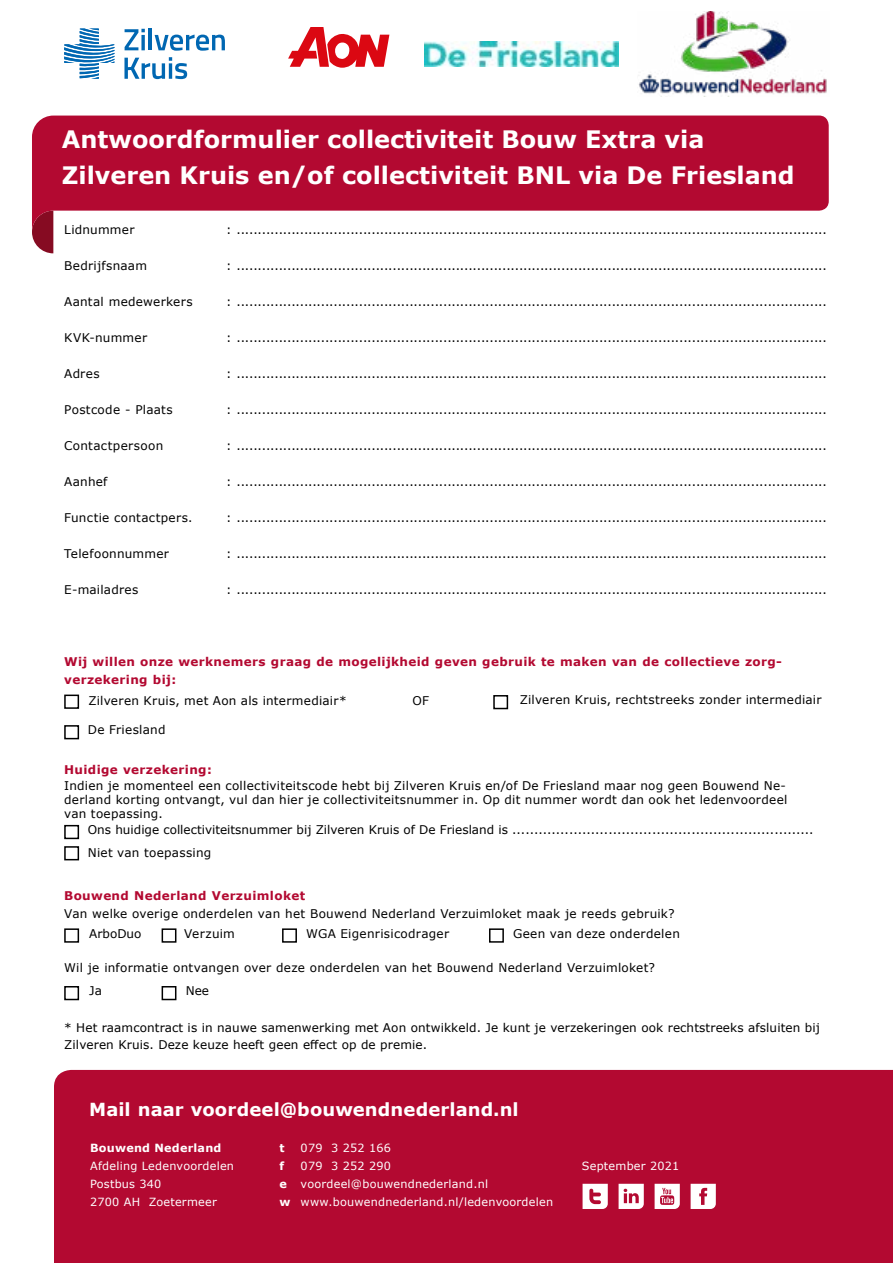
<style>
.page{position:relative;width:893px;height:1263px;background:#fff}
.page>*{position:absolute;margin:0;border:0;box-sizing:border-box;transform-origin:0 0}
.t1{font:700 24px/36px "Verdana";color:#fff}
.t2{font:700 18px "Verdana";letter-spacing:.005em;color:#fff}
.t3{font:12px/14.4px "Verdana";letter-spacing:.02em;color:#000}
.t4{font:12px/22.8px "Verdana";color:#000}
.t5{font:700 12px/18px "Verdana";letter-spacing:.03em;color:#b30931}
.t6{font:11.25px/18px "Verdana";letter-spacing:.02em;color:#fff}
.t7{font:700 11.25px "Verdana";letter-spacing:.02em;color:#fff}
.s1{font-weight:700}
</style>
<div class="page">
<svg style="left:32px;top:232px;width:21px;height:21px"></svg>
<svg style="left:32px;top:116px;width:797px;height:116px;fill:#b30931"></svg>
<div style="left:64px;top:694px;width:15px;height:15px;border:2px solid #000"></div>
<div style="left:493px;top:695px;width:15px;height:14px;border:2px solid #000"></div>
<div style="left:64px;top:725px;width:15px;height:14px;border:2px solid #000"></div>
<div style="left:64px;top:825px;width:15px;height:14px;border:2px solid #000"></div>
<div style="left:64px;top:846px;width:15px;height:14px;border:2px solid #000"></div>
<div style="left:64px;top:928px;width:15px;height:15px;border:2px solid #000"></div>
<div style="left:162px;top:928px;width:14px;height:15px;border:2px solid #000"></div>
<div style="left:282px;top:928px;width:15px;height:15px;border:2px solid #000"></div>
<div style="left:489px;top:928px;width:15px;height:15px;border:2px solid #000"></div>
<div style="left:64px;top:986px;width:15px;height:14px;border:2px solid #000"></div>
<div style="left:162px;top:986px;width:14px;height:14px;border:2px solid #000"></div>
<div style="left:54px;top:1070px;width:839px;height:193px;background:#b30931"></div>
<svg style="left:619px;top:1184px;width:25px;height:25px"></svg>
<svg style="left:583px;top:1184px;width:25px;height:25px"></svg>
<svg style="left:691px;top:1184px;width:25px;height:25px"></svg>
<svg style="left:655px;top:1184px;width:25px;height:25px"></svg>
<svg style="left:125px;top:29px;width:20px;height:21px"></svg>
<hr style="left:149px;top:29px;width:3px;height:21px;background:#0067b2">
<svg style="left:155px;top:35px;width:70px;height:16px"></svg>
<svg style="left:124px;top:57px;width:63px;height:22px"></svg>
<svg style="left:64px;top:29px;width:50px;height:50px"></svg>
<svg style="left:288px;top:28px;width:101px;height:40px"></svg>
<img style="left:639px;top:11px;width:188px;height:86px">
<img style="left:424px;top:41px;width:195px;height:26px">
<h1 class="t1" style="left:62px;top:121px;width:734px">Antwoordformulier collectiviteit Bouw Extra via<br>Zilveren Kruis en/of collectiviteit BNL via De Friesland</h1>
<p class="t3" style="left:64px;top:222px;width:72px">Lidnummer</p>
<p class="t3" style="left:226px;top:222px;width:602px">: ............................................................................................................................................</p>
<p class="t3" style="left:64px;top:258px;width:84px">Bedrijfsnaam</p>
<p class="t3" style="left:226px;top:258px;width:602px">: ............................................................................................................................................</p>
<p class="t3" style="left:64px;top:294px;width:130px">Aantal medewerkers</p>
<p class="t3" style="left:226px;top:294px;width:602px">: ............................................................................................................................................</p>
<p class="t3" style="left:64px;top:330px;width:84px">KVK-nummer</p>
<p class="t3" style="left:226px;top:330px;width:602px">: ............................................................................................................................................</p>
<p class="t3" style="left:64px;top:366px;width:37px">Adres</p>
<p class="t3" style="left:226px;top:366px;width:602px">: ............................................................................................................................................</p>
<p class="t3" style="left:64px;top:402px;width:110px">Postcode - Plaats</p>
<p class="t3" style="left:226px;top:402px;width:602px">: ............................................................................................................................................</p>
<p class="t3" style="left:64px;top:438px;width:101px">Contactpersoon</p>
<p class="t3" style="left:226px;top:438px;width:602px">: ............................................................................................................................................</p>
<p class="t3" style="left:64px;top:474px;width:45px">Aanhef</p>
<p class="t3" style="left:226px;top:474px;width:602px">: ............................................................................................................................................</p>
<p class="t3" style="left:64px;top:510px;width:130px">Functie contactpers.</p>
<p class="t3" style="left:226px;top:510px;width:602px">: ............................................................................................................................................</p>
<p class="t3" style="left:64px;top:546px;width:106px">Telefoonnummer</p>
<p class="t3" style="left:226px;top:546px;width:602px">: ............................................................................................................................................</p>
<p class="t3" style="left:64px;top:582px;width:76px">E-mailadres</p>
<p class="t3" style="left:226px;top:582px;width:602px">: ............................................................................................................................................</p>
<p class="t5" style="left:64px;top:652px;width:719px">Wij willen onze werknemers graag de mogelijkheid geven gebruik te maken van de collectieve zorg&shy;verzekering bij:</p>
<p class="t3" style="left:88px;top:693px;width:260px">Zilveren Kruis, met Aon als intermediair*</p>
<p class="t3" style="left:412px;top:693px;width:18px">OF</p>
<p class="t3" style="left:520px;top:692px;width:303px">Zilveren Kruis, rechtstreeks zonder intermediair</p>
<p class="t3" style="left:88px;top:723px;width:79px">De Friesland</p>
<p class="t5" style="left:64px;top:760px;width:149px">Huidige verzekering:</p>
<p class="t3" style="left:64px;top:778px;width:725px">Indien je momenteel een collectiviteitscode hebt bij Zilveren Kruis en/of De Friesland maar nog geen Bouwend Ne&shy;derland korting ontvangt, vul dan hier je collectiviteitsnummer in. Op dit nummer wordt dan ook het ledenvoordeel van toepassing.</p>
<p class="t4" style="left:88px;top:818px;width:727px">Ons huidige collectiviteitsnummer bij Zilveren Kruis of De Friesland is .....................................................................<br>Niet van toepassing</p>
<p class="t5" style="left:64px;top:886px;width:242px">Bouwend Nederland Verzuimloket</p>
<p class="t3" style="left:89px;top:904px;width:587px;line-height:19.5px;text-indent:-25px">Van welke overige onderdelen van het Bouwend Nederland Verzuimloket maak je reeds gebruik?<br>ArboDuo</p>
<p class="t3" style="left:184px;top:926px;width:52px">Verzuim</p>
<p class="t3" style="left:306px;top:926px;width:145px">WGA Eigenrisicodrager</p>
<p class="t3" style="left:513px;top:926px;width:168px">Geen van deze onderdelen</p>
<p class="t3" style="left:89px;top:956px;width:567px;line-height:23.1px;text-indent:-25px">Wil je informatie ontvangen over deze onderdelen van het Bouwend Nederland Verzuimloket?<br>Ja</p>
<p class="t3" style="left:186px;top:983px;width:25px">Nee</p>
<p class="t3" style="left:64px;top:1020px;width:757px;line-height:16.5px">* Het raamcontract is in nauwe samenwerking met Aon ontwikkeld. Je kunt je verzekeringen ook rechtstreeks afsluiten bij<br>Zilveren Kruis. Deze keuze heeft geen effect op de premie.</p>
<h2 class="t2" style="left:89px;top:1097px;width:431px">Mail naar voordeel@bouwendnederland.nl</h2>
<p class="t7" style="left:90px;top:1140px;width:133px">Bouwend Nederland</p>
<p class="t6" style="left:90px;top:1157px;width:145px">Afdeling Ledenvoordelen<br>Postbus 340<br>2700 AH Zoetermeer</p>
<p class="t7" style="left:279px;top:1140px;width:7px">t</p>
<p class="t6" style="left:301px;top:1139px;width:92px">079 3 252 166</p>
<p class="t7" style="left:279px;top:1158px;width:6px">f</p>
<p class="t6" style="left:279px;top:1157px;width:275px;text-indent:21px">079 3 252 290<br><span class="s1">e</span> voordeel@bouwendnederland.nl<br><span class="s1">w</span> www.bouwendnederland.nl/ledenvoordelen</p>
<p class="t6" style="left:582px;top:1157px;width:99px">September 2021</p>
</div>
